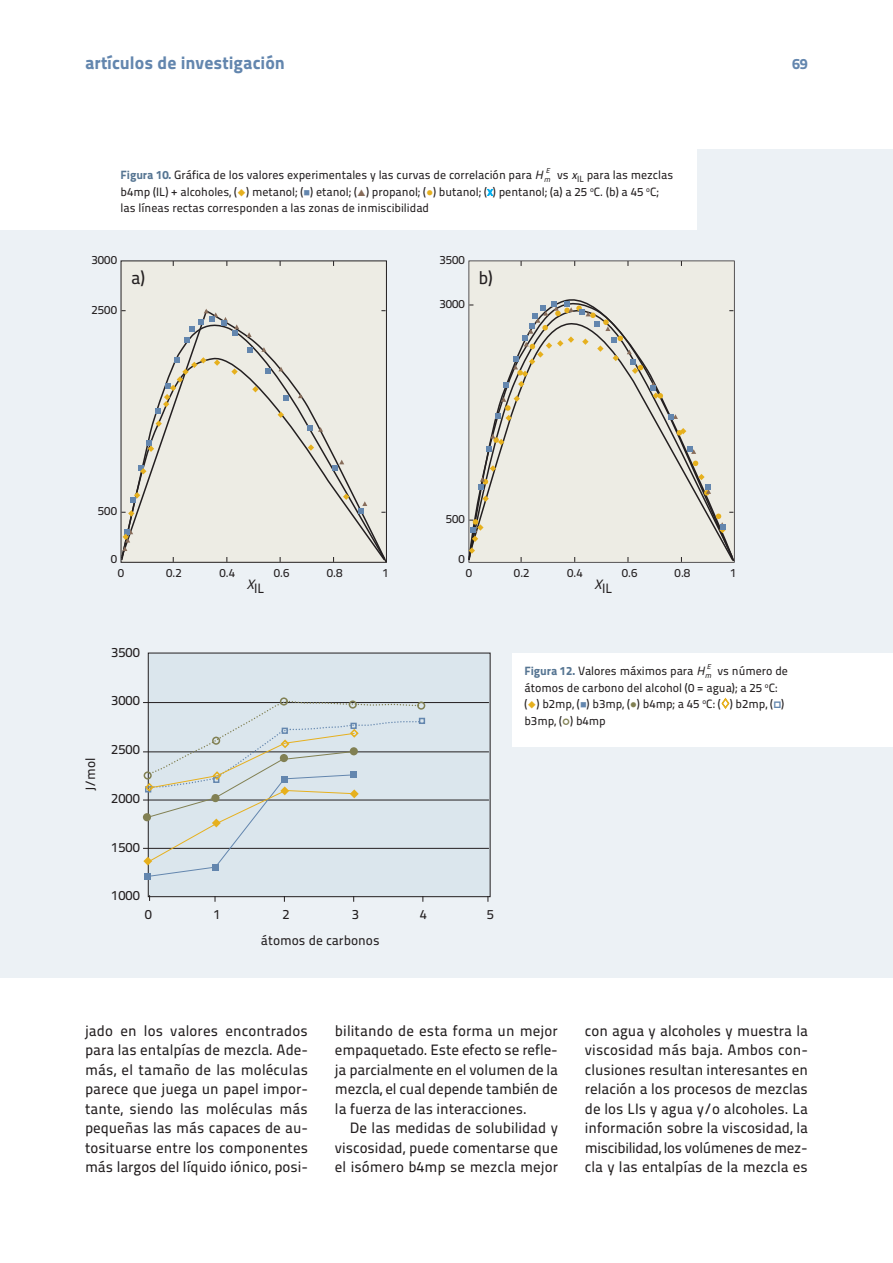
<style>
.page{position:relative;width:893px;height:1263px;background:#fff}
.page>*{position:absolute;margin:0;border:0;box-sizing:border-box;transform-origin:0 0}
.t1{font:18px "Titillium Maps 26 L 999 wt";color:#6386ae}
.t2{font:18px "Titillium Maps 26 L 500 wt";color:#231f20}
.t3{font:15px/19.5px "Titillium Maps 26 L 500 wt";color:#231f20;text-align:justify}
.t4{font:15px "Titillium Maps 26 L 999 wt";color:#6386ae}
.t5{font:13.5px/26.1px "Titillium Maps 26 L 500 wt";color:#231f20}
.t6{font:12px/16.5px "Titillium Maps 26 L 500 wt";color:#231f20}
.t7{font:italic 7.2px "Titillium Maps 26 L 500 wt";color:#231f20}
.s1{color:#e6b01e}
.s2{color:#6386ae}
.s3{color:#00aeef}
.s4{font-family:"Titillium Maps 26 L 999 wt";color:#567592}
.s5{font-style:italic}
.s6{color:#818053}
</style>
<div class="page">
<div style="left:0;top:149px;width:893px;height:828px;background:#ecf1f5"></div>
<div style="left:513px;top:653px;width:380px;height:93px;background:#fff"></div>
<div style="left:0;top:132px;width:696px;height:97px;background:#fff"></div>
<div style="left:121px;top:261px;width:265px;height:301px;background:#edece4"></div>
<svg style="left:120px;top:311px;width:266px;height:249px"></svg>
<svg style="left:468px;top:260px;width:267px;height:29px;background:#e6e5dd"></svg>
<svg style="left:468px;top:290px;width:267px;height:273px;background:#c9c8c2"></svg>
<svg style="left:468px;top:296px;width:265px;height:265px;background:#e4e3dc"></svg>
<div style="left:469px;top:319px;width:265px;height:243px;background:#edece4"></div>
<svg style="left:247px;top:332px;width:5px;height:5px"></svg>
<svg style="left:261px;top:347px;width:5px;height:5px"></svg>
<svg style="left:278px;top:367px;width:5px;height:4px"></svg>
<svg style="left:298px;top:393px;width:5px;height:5px"></svg>
<svg style="left:358px;top:501px;width:9px;height:13px"></svg>
<svg style="left:332px;top:460px;width:12px;height:11px"></svg>
<svg style="left:307px;top:426px;width:16px;height:6px"></svg>
<svg style="left:284px;top:395px;width:5px;height:6px"></svg>
<svg style="left:265px;top:368px;width:5px;height:6px"></svg>
<svg style="left:247px;top:347px;width:6px;height:5px"></svg>
<svg style="left:184px;top:309px;width:55px;height:34px"></svg>
<svg style="left:122px;top:529px;width:11px;height:22px"></svg>
<svg style="left:121px;top:510px;width:13px;height:7px"></svg>
<svg style="left:130px;top:492px;width:10px;height:10px"></svg>
<svg style="left:138px;top:465px;width:8px;height:9px"></svg>
<svg style="left:146px;top:440px;width:8px;height:12px"></svg>
<svg style="left:156px;top:420px;width:6px;height:7px"></svg>
<svg style="left:155px;top:357px;width:51px;height:57px"></svg>
<svg style="left:214px;top:359px;width:6px;height:7px"></svg>
<svg style="left:231px;top:368px;width:7px;height:7px"></svg>
<svg style="left:252px;top:386px;width:7px;height:6px"></svg>
<svg style="left:278px;top:412px;width:6px;height:6px"></svg>
<svg style="left:308px;top:444px;width:6px;height:7px"></svg>
<svg style="left:343px;top:493px;width:6px;height:7px"></svg>
<svg style="left:677px;top:428px;width:9px;height:8px"></svg>
<svg style="left:693px;top:461px;width:5px;height:5px"></svg>
<svg style="left:469px;top:519px;width:15px;height:35px"></svg>
<svg style="left:478px;top:465px;width:18px;height:37px"></svg>
<svg style="left:486px;top:434px;width:18px;height:18px"></svg>
<svg style="left:495px;top:395px;width:25px;height:26px"></svg>
<svg style="left:503px;top:301px;width:140px;height:86px;background:#d7d5ca"></svg>
<svg style="left:650px;top:382px;width:13px;height:17px"></svg>
<svg style="left:668px;top:414px;width:10px;height:6px"></svg>
<svg style="left:687px;top:446px;width:9px;height:8px"></svg>
<svg style="left:698px;top:474px;width:13px;height:22px"></svg>
<svg style="left:716px;top:512px;width:17px;height:21px"></svg>
<div style="left:148px;top:653px;width:342px;height:244px;background:#dbe6ed"></div>
<div style="left:148px;top:653px;width:342px;height:244px;border:1px solid #231f20"></div>
<hr style="left:143px;top:702px;width:346px;height:1px;background:#231f20">
<hr style="left:143px;top:751px;width:346px;height:1px;background:#231f20">
<hr style="left:143px;top:800px;width:346px;height:1px;background:#231f20">
<hr style="left:143px;top:848px;width:346px;height:1px;background:#231f20">
<div style="left:145px;top:873px;width:6px;height:7px;background:#6386ae"></div>
<svg style="left:143px;top:697px;width:282px;height:180px"></svg>
<p class="t1" style="left:85px;top:56px;width:201px">artículos de investigación</p>
<p class="t4" style="left:792px;top:58px;width:17px">69</p>
<p class="t7" style="left:546px;top:168px;width:7px">E</p>
<p class="t6" style="left:121px;top:185px;width:540px">b4mp (IL) + alcoholes, (<span class="s1">◆</span>) metanol; (<span class="s2">■</span>) etanol; ( ) propanol; (<span class="s1">●</span>) butanol; (<span class="s3">x</span>) pentanol; (a) a 25 <sup>o</sup>C. (b) a 45 <sup>o</sup>C; las líneas rectas corresponden a las zonas de inmiscibilidad</p>
<p class="t6" style="left:121px;top:168px;width:554px"><span class="s4">Figura 10.</span> Gráfica de los valores experimentales y las curvas de correlación para <span class="s5">H</span><sub>m</sub> vs <span class="s5">x</span><sub>IL</sub> para las mezclas</p>
<p class="t6" style="left:92px;top:253px;width:27px">3000</p>
<p class="t6" style="left:92px;top:303px;width:27px">2500</p>
<p class="t2" style="left:131px;top:272px;width:16px">a)</p>
<p class="t6" style="left:439px;top:253px;width:27px">3500</p>
<p class="t6" style="left:439px;top:297px;width:27px">3000</p>
<p class="t2" style="left:478px;top:272px;width:16px">b)</p>
<p class="t6" style="left:98px;top:504px;width:21px">500</p>
<p class="t6" style="left:111px;top:552px;width:8px">0</p>
<p class="t6" style="left:118px;top:566px;width:8px">0</p>
<p class="t6" style="left:166px;top:566px;width:17px">0.2</p>
<p class="t6" style="left:219px;top:566px;width:17px">0.4</p>
<p class="t6" style="left:274px;top:566px;width:17px">0.6</p>
<p class="t6" style="left:327px;top:566px;width:17px">0.8</p>
<p class="t6" style="left:382px;top:566px;width:8px">1</p>
<p class="t5" style="left:246px;top:577px;width:20px"><sup>X</sup>IL</p>
<p class="t5" style="left:111px;top:640px;width:30px">3500</p>
<p class="t5" style="left:111px;top:688px;width:30px">3000</p>
<p class="t5" style="left:79px;top:791px;width:35px;rotate:-90deg">J/mol</p>
<p class="t5" style="left:111px;top:738px;width:30px">2500</p>
<p class="t5" style="left:111px;top:786px;width:30px">2000</p>
<p class="t5" style="left:111px;top:836px;width:30px">1500</p>
<p class="t5" style="left:111px;top:884px;width:30px">1000</p>
<p class="t5" style="left:145px;top:903px;width:9px">0</p>
<p class="t5" style="left:213px;top:903px;width:9px">1</p>
<p class="t5" style="left:282px;top:903px;width:9px">2</p>
<p class="t5" style="left:261px;top:903px;width:120px;text-indent:91px">3 átomos de carbonos</p>
<p class="t6" style="left:446px;top:512px;width:21px">500</p>
<p class="t6" style="left:459px;top:552px;width:8px">0</p>
<p class="t6" style="left:466px;top:566px;width:8px">0</p>
<p class="t6" style="left:514px;top:566px;width:17px">0.2</p>
<p class="t6" style="left:567px;top:566px;width:17px">0.4</p>
<p class="t6" style="left:622px;top:566px;width:17px">0.6</p>
<p class="t6" style="left:675px;top:566px;width:17px">0.8</p>
<p class="t6" style="left:730px;top:566px;width:8px">1</p>
<p class="t5" style="left:594px;top:577px;width:20px"><sup>X</sup>IL</p>
<p class="t6" style="left:524px;top:664px;width:184px"><span class="s4">Figura 12.</span> Valores máximos para <span class="s5">H</span></p>
<p class="t7" style="left:707px;top:664px;width:7px">E</p>
<p class="t6" style="left:524px;top:664px;width:265px;text-indent:180px"><sub>m</sub> vs número de átomos de carbono del alcohol (0 = agua); a 25 <sup>o</sup>C: (<span class="s1">◆</span>) b2mp, (<span class="s2">■</span>) b3mp, (<span class="s6">●</span>) b4mp; a 45 <sup>o</sup>C: ( ) b2mp, ( ) b3mp, ( ) b4mp</p>
<p class="t5" style="left:420px;top:903px;width:9px">4</p>
<p class="t5" style="left:487px;top:903px;width:9px">5</p>
<p class="t3" style="left:85px;top:1022px;width:225px">jado en los valores encontrados para las entalpías de mezcla. Ade&shy;más, el tamaño de las moléculas parece que juega un papel impor&shy;tante, siendo las moléculas más pequeñas las más capaces de au&shy;tosituarse entre los componentes más largos del líquido iónico, posi-</p>
<p class="t3" style="left:335px;top:1022px;width:224px">bilitando de esta forma un mejor</p>
<p class="t3" style="left:335px;top:1042px;width:224px">empaquetado. Este efecto se refle -</p>
<p class="t3" style="left:335px;top:1061px;width:225px">ja parcialmente en el volumen de la</p>
<p class="t3" style="left:335px;top:1081px;width:224px">mezcla, el cual depende también de</p>
<p class="t3" style="left:335px;top:1100px;width:193px">la fuerza de las interacciones.</p>
<p class="t3" style="left:350px;top:1120px;width:209px">De las medidas de solubilidad y</p>
<p class="t3" style="left:335px;top:1139px;width:224px">viscosidad, puede comentarse que</p>
<p class="t3" style="left:335px;top:1159px;width:225px">el isómero b4mp se mezcla mejor</p>
<p class="t3" style="left:585px;top:1022px;width:224px">con agua y alcoholes y muestra la viscosidad más baja. Ambos con&shy;clusiones resultan interesantes en relación a los procesos de mezclas de los LIs y agua y/o alcoholes. La información sobre la viscosidad, la miscibilidad, los volúmenes de mez - cla y las entalpías de la mezcla es</p>
</div>
